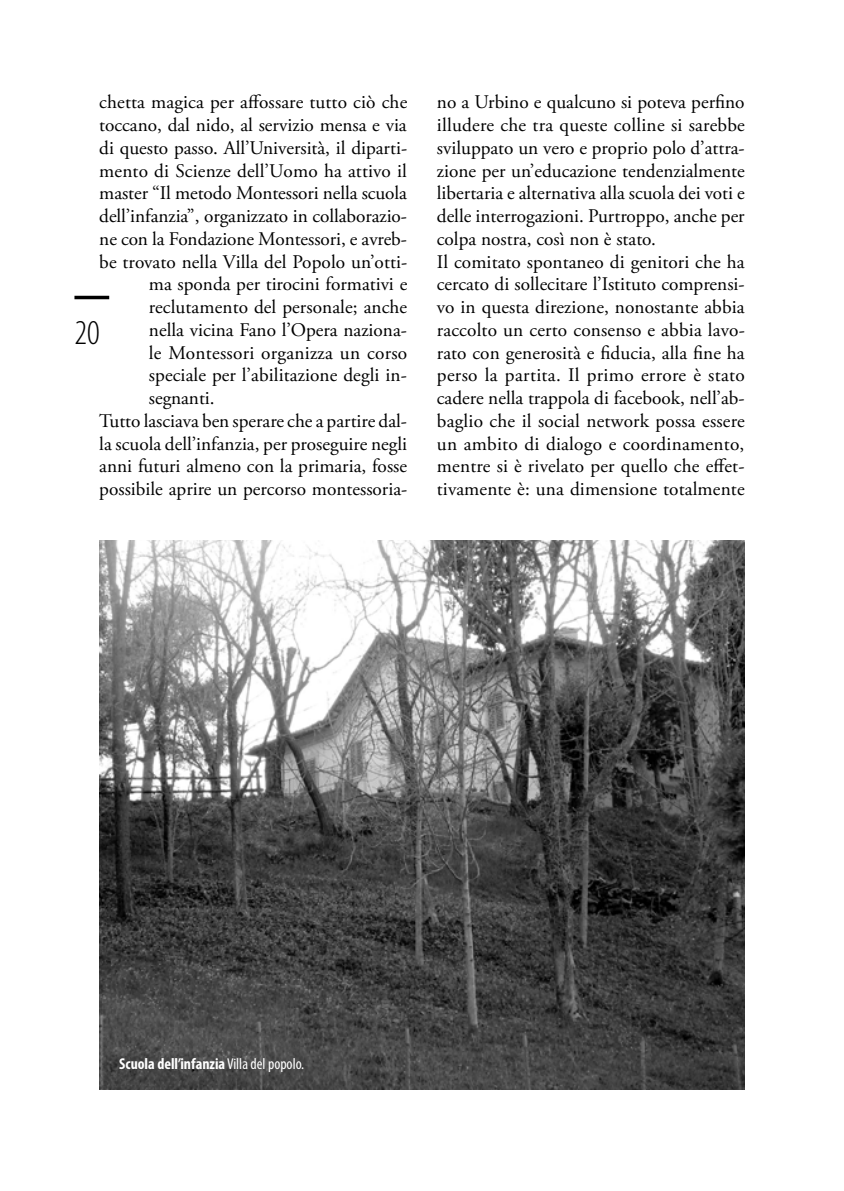
<style>
.page{position:relative;width:844px;height:1191px;background:#fff}
.page>*{position:absolute;margin:0;border:0;box-sizing:border-box;transform-origin:0 0}
.t1{font:300 condensed 35px "Myriad Pro";color:#000}
.t2{font:19.25px/22.8px "Adobe Garamond Pro";color:#000}
.t3{font:700 condensed 15.75px "Myriad Pro";color:#fff}
.s1{font-weight:400}
</style>
<div class="page">
<hr style="left:74px;top:296px;width:35px;height:3px;background:#000">
<img style="left:99px;top:541px;width:645px;height:548px">
<p class="t2" style="left:99px;top:91px;width:309px">chetta magica per affossare tutto ciò che</p>
<p class="t2" style="left:99px;top:114px;width:309px">toccano, dal nido, al servizio mensa e via</p>
<p class="t2" style="left:99px;top:137px;width:309px">di questo passo. All’Università, il diparti-</p>
<p class="t2" style="left:99px;top:160px;width:309px">mento di Scienze dell’Uomo ha attivo il</p>
<p class="t2" style="left:99px;top:182px;width:309px">master “Il metodo Montessori nella scuola</p>
<p class="t2" style="left:99px;top:205px;width:309px">dell’infanzia”, organizzato in collaborazio-</p>
<p class="t2" style="left:99px;top:228px;width:309px">ne con la Fondazione Montessori, e avreb-</p>
<p class="t2" style="left:99px;top:251px;width:309px">be trovato nella Villa del Popolo un’otti-</p>
<p class="t2" style="left:149px;top:273px;width:260px">ma sponda per tirocini formativi e</p>
<p class="t2" style="left:149px;top:296px;width:260px">reclutamento del personale; anche</p>
<p class="t2" style="left:149px;top:319px;width:259px">nella vicina Fano l’Opera naziona-</p>
<p class="t2" style="left:149px;top:342px;width:260px">le Montessori organizza un corso</p>
<p class="t2" style="left:149px;top:364px;width:259px">speciale per l’abilitazione degli in-</p>
<p class="t2" style="left:149px;top:387px;width:67px">segnanti.</p>
<p class="t2" style="left:99px;top:410px;width:309px">Tutto lasciava ben sperare che a partire dal-</p>
<p class="t2" style="left:99px;top:433px;width:309px">la scuola dell’infanzia, per proseguire negli</p>
<p class="t2" style="left:99px;top:455px;width:309px">anni futuri almeno con la primaria, fosse</p>
<p class="t2" style="left:99px;top:478px;width:309px">possibile aprire un percorso montessoria-</p>
<h1 class="t1" style="left:74px;top:314px;width:27px">20</h1>
<p class="t2" style="left:437px;top:91px;width:309px">no a Urbino e qualcuno si poteva perfino illudere che tra queste colline si sarebbe sviluppato un vero e proprio polo d’attra&shy;zione per un’educazione tendenzialmente libertaria e alternativa alla scuola dei voti e delle interrogazioni. Purtroppo, anche per colpa nostra, così non è stato.<br>Il comitato spontaneo di genitori che ha cercato di sollecitare l’Istituto comprensi&shy;vo in questa direzione, nonostante abbia raccolto un certo consenso e abbia lavo&shy;rato con generosità e fiducia, alla fine ha perso la partita. Il primo errore è stato cadere nella trappola di facebook, nell’ab&shy;baglio che il social network possa essere un ambito di dialogo e coordinamento, mentre si è rivelato per quello che effet&shy;tivamente è: una dimensione totalmente</p>
<p class="t3" style="left:119px;top:1055px;width:186px">Scuola dell’infanzia <span class="s1">Villa del popolo.</span></p>
</div>
